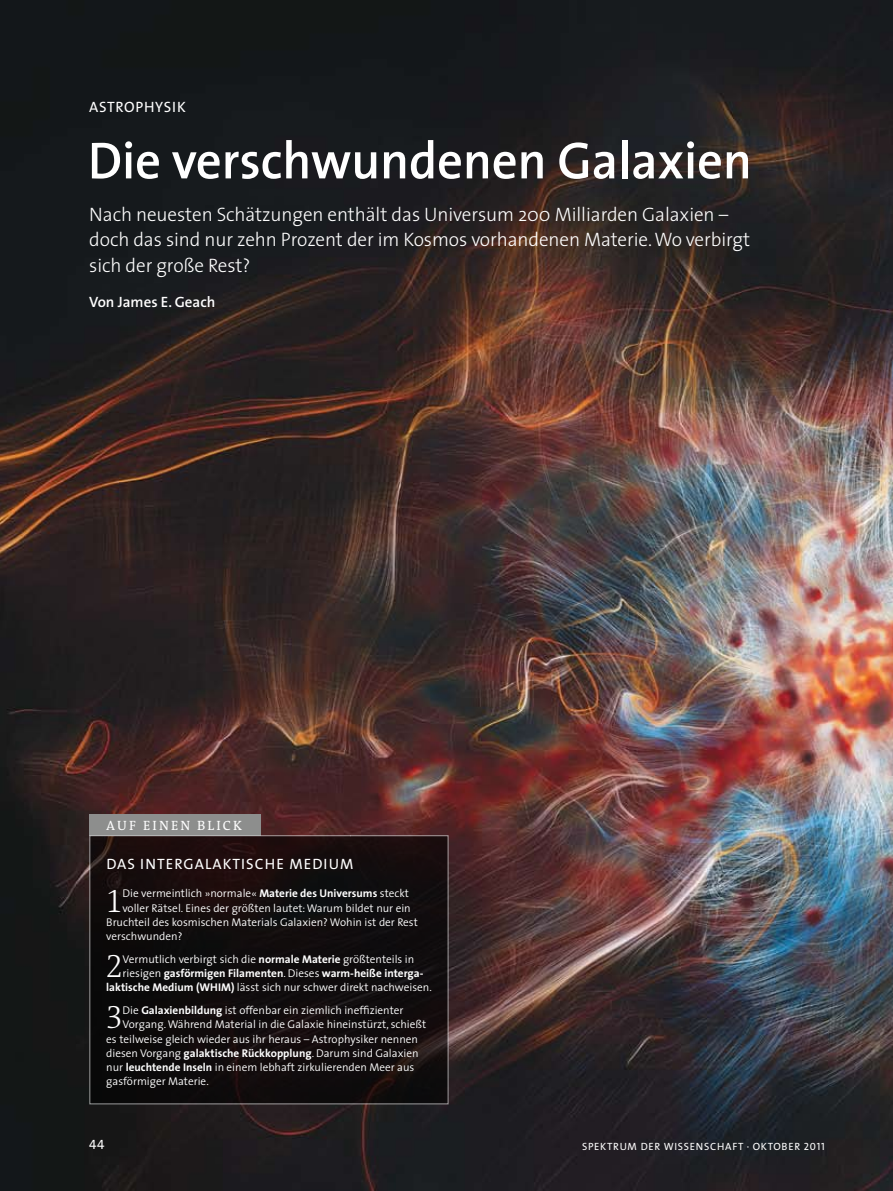
<style>
.page{position:relative;width:893px;height:1191px;background:#fff}
.page>*{position:absolute;margin:0;border:0;box-sizing:border-box;transform-origin:0 0}
.t1{font:600 52.5px "The Sans";letter-spacing:-.005em;color:#fff}
.t2{font:32.4px "The Antiqua B3 c Light Caps";color:#fff}
.t3{font:32.4px "The Antiqua B3 c Light Caps";color:#fff;scale:.96 1}
.t4{font:300 19.5px/25.5px "The Sans";letter-spacing:-.005em;color:#fff}
.t5{font:15px "The Sans";letter-spacing:.05em;color:#fff}
.t6{font:600 15px "The Sans";color:#fff}
.t7{font:13.5px "The Antiqua B5";letter-spacing:.15em;color:#fff}
.t8{font:13.5px "The Sans Caps";color:#fff}
.t9{font:300 11.25px "The Sans";color:#fff}
.t10{font:700 11.25px "The Sans";color:#fff}
.t11{font:10.5px "The Sans";letter-spacing:.07em;color:#fff}
.t12{font:10.5px "The Sans Caps";color:#fff}
.s1{font-weight:700}
.s2{font-weight:300}
.s3{font-family:"The Sans"}
</style>
<div class="page">
<img style="left:0;top:0;width:893px;height:1191px">
<div style="left:89px;top:814px;width:171px;height:21px;background:#8d8e8d"></div>
<svg style="left:89px;top:834px;width:360px;height:271px"></svg>
<p class="t5" style="left:89px;top:98px;width:20px">ASTROPH</p>
<p class="t5" style="left:155px;top:98px;width:17px">YSIK</p>
<p class="t1" style="left:88px;top:127px;width:666px">Die verschwundenen Galaxien</p>
<p class="t4" style="left:89px;top:202px;width:662px">Nach neuesten Schätzungen enthält das Universum 200 Milliarden Galaxien – doch das sind nur zehn Prozent der im Kosmos vorhandenen Materie. Wo verbirgt sich der große Rest?</p>
<p class="t6" style="left:89px;top:292px;width:128px">Von James E. Geach</p>
<p class="t7" style="left:106px;top:818px;width:137px">AUF EINEN BLICK</p>
<p class="t5" style="left:106px;top:854px;width:20px">DASINTER</p>
<p class="t5" style="left:184px;top:854px;width:38px">GALAKTISCHE</p>
<p class="t5" style="left:289px;top:854px;width:25px">MEDIUM</p>
<p class="t3" style="left:106px;top:883px;width:18px">1</p>
<p class="t9" style="left:122px;top:886px;width:288px">Die vermeintlich »normale« <span class="s1">Materie des Universums</span> steckt</p>
<p class="t9" style="left:122px;top:900px;width:290px">voller Rätsel. Eines der größten lautet: Warum bildet nur ein</p>
<p class="t9" style="left:106px;top:915px;width:313px">Bruchteil des kosmischen Materials Galaxien? Wohin ist der Rest</p>
<p class="t9" style="left:106px;top:929px;width:78px">verschwunden?</p>
<p class="t2" style="left:106px;top:949px;width:18px">2</p>
<p class="t9" style="left:123px;top:952px;width:293px">Vermutlich verbirgt sich die <span class="s1">normale Materie</span> größtenteils in</p>
<p class="t10" style="left:123px;top:966px;width:302px"><span class="s2">riesigen</span> gasförmigen Filamenten<span class="s2">. Dieses</span> warm-heiße interga-</p>
<p class="t9" style="left:106px;top:980px;width:327px"><span class="s1">laktische Medium (WHIM)</span> lässt sich nur schwer direkt nachweisen.</p>
<p class="t2" style="left:106px;top:1000px;width:18px">3</p>
<p class="t9" style="left:123px;top:1003px;width:282px">Die <span class="s1">Galaxienbildung</span> ist offenbar ein ziemlich ineffizienter</p>
<p class="t9" style="left:123px;top:1017px;width:305px">Vorgang. Während Material in die Galaxie hineinstürzt, schießt</p>
<p class="t9" style="left:106px;top:1031px;width:313px">es teilweise gleich wieder aus ihr heraus – Astrophysiker nennen</p>
<p class="t9" style="left:106px;top:1046px;width:314px">diesen Vorgang <span class="s1">galaktische Rückkopplung</span>. Darum sind Galaxien</p>
<p class="t9" style="left:106px;top:1060px;width:310px">nur <span class="s1">leuchtende Inseln</span> in einem lebhaft zirkulierenden Meer aus</p>
<p class="t9" style="left:106px;top:1074px;width:104px">gasförmiger Materie.</p>
<p class="t8" style="left:89px;top:1136px;width:17px">44</p>
<p class="t11" style="left:582px;top:1139px;width:187px">SPEKTRUM DER WISSENSCHAFT · OKTO</p>
<p class="t12" style="left:782px;top:1139px;width:45px"><span class="s3">BER</span> 2011</p>
</div>
